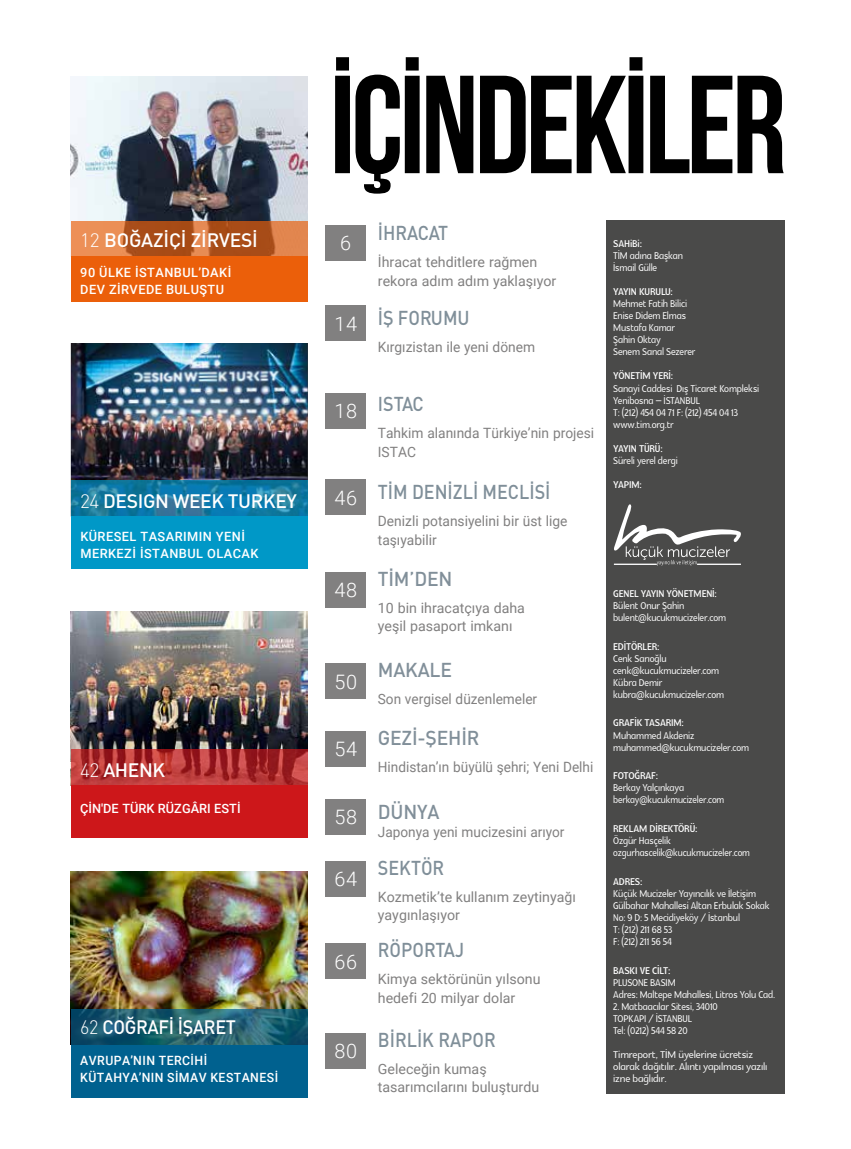
<style>
.page{position:relative;width:851px;height:1149px;background:#fff}
.page>*{position:absolute;margin:0;border:0;box-sizing:border-box;transform-origin:0 0}
.t1{font:139.05px "Bebas Neue";letter-spacing:-.03em;color:#000}
.t2{font:19.8px "DIN Medium Tr";color:#808f99;scale:.9 1}
.t3{font:19.8px "DIN Medium Tr";letter-spacing:-.01em;color:#818f99}
.t4{font:300 19.8px "Roboto";letter-spacing:.035em;color:#fff}
.t5{font:19.2px "DIN Medium Tr";letter-spacing:-.02em;color:#fff}
.t6{font:19.2px "DIN Medium Tr";letter-spacing:-.02em;color:#fff;scale:.94 1}
.t7{font:14.25px/12px "Glametrix";letter-spacing:-.01em;color:#fff;scale:.9 1}
.t8{font:14.25px/18.5px "Roboto";color:#818080}
.t9{font:14.25px "Roboto";color:#818080;scale:.96 1}
.t10{font:14.25px/12px "Glametrix";letter-spacing:-.01em;color:#fff}
.t11{font:700 14.25px "Glametrix";letter-spacing:-.01em;color:#fff;scale:.9 1}
.t12{font:500 12.75px/17.1px "Roboto";letter-spacing:.035em;color:#fff}
.t13{font:500 12.75px "Roboto";letter-spacing:.035em;color:#fff;scale:.96 1}
.t14{font:500 12.75px "Roboto";color:#fff}
.s1{font-family:"DINT Light Tr"}
.s2{font-weight:700}
</style>
<div class="page">
<img style="left:71px;top:871px;width:236px;height:138px">
<div style="left:71px;top:1044px;width:236px;height:52px;background:#00618f"></div>
<img style="left:71px;top:76px;width:236px;height:145px">
<div style="left:606px;top:220px;width:178px;height:873px;background:#4a4a49"></div>
<div style="left:71px;top:256px;width:236px;height:46px;background:#eb5f0a"></div>
<svg style="left:71px;top:221px;width:236px;height:35px;background:#c36731"></svg>
<svg style="left:71px;top:1009px;width:236px;height:35px;background:#1e5d70"></svg>
<img style="left:71px;top:611px;width:236px;height:138px">
<div style="left:71px;top:784px;width:236px;height:53px;background:#cd171a"></div>
<svg style="left:71px;top:749px;width:236px;height:35px;background:#b03233"></svg>
<img style="left:71px;top:343px;width:236px;height:137px">
<div style="left:71px;top:516px;width:236px;height:52px;background:#0098c7"></div>
<svg style="left:71px;top:480px;width:236px;height:36px;background:#1579a3"></svg>
<svg style="left:613px;top:504px;width:128px;height:61px"></svg>
<hr style="left:614px;top:564px;width:42px;height:1px;background:#fefeff">
<hr style="left:697px;top:564px;width:43px;height:1px;background:#fefeff">
<div style="left:326px;top:225px;width:40px;height:36px;background:#818080"></div>
<div style="left:326px;top:393px;width:40px;height:36px;background:#818080"></div>
<div style="left:326px;top:572px;width:40px;height:35px;background:#818080"></div>
<div style="left:326px;top:943px;width:40px;height:35px;background:#818080"></div>
<div style="left:326px;top:860px;width:40px;height:36px;background:#818080"></div>
<div style="left:326px;top:1032px;width:40px;height:36px;background:#818080"></div>
<div style="left:326px;top:663px;width:40px;height:35px;background:#818080"></div>
<div style="left:326px;top:730px;width:40px;height:36px;background:#818080"></div>
<div style="left:326px;top:798px;width:40px;height:36px;background:#818080"></div>
<div style="left:326px;top:305px;width:40px;height:36px;background:#818080"></div>
<div style="left:326px;top:479px;width:40px;height:36px;background:#818080"></div>
<p class="t5" style="left:80px;top:227px;width:179px"><span class="s1">12</span> BOĞAZİÇİ ZİRVESİ</p>
<p class="t12" style="left:80px;top:263px;width:28px">90 ÜLKE</p>
<p class="t12" style="left:135px;top:263px;width:14px">İSTANBUL</p>
<p class="t12" style="left:198px;top:263px;width:11px">’DAKI</p>
<p class="t12" style="left:80px;top:280px;width:67px">DEV ZIRVEDE</p>
<p class="t12" style="left:166px;top:280px;width:9px">BULU</p>
<p class="t12" style="left:199px;top:280px;width:17px">ŞTU</p>
<p class="t5" style="left:80px;top:488px;width:218px"><span class="s1">24</span> DESIGN WEEK TURKEY</p>
<p class="t12" style="left:80px;top:527px;width:179px">KÜRESEL TASARIMIN YENİ<br>MERKEZİ İSTANBUL OLACAK</p>
<p class="t5" style="left:80px;top:757px;width:87px"><span class="s1">42</span> AHENK</p>
<p class="t14" style="left:80px;top:799px;width:162px">ÇİN'DE TÜRK RÜZGÂRI ESTİ</p>
<p class="t6" style="left:80px;top:1014px;width:167px"><span class="s1">62</span> COĞRAFİ İŞARET</p>
<p class="t13" style="left:80px;top:1051px;width:64px">AVRU PA’NIN</p>
<p class="t13" style="left:159px;top:1051px;width:9px">TERCI</p>
<p class="t13" style="left:194px;top:1051px;width:13px">HI</p>
<p class="t13" style="left:80px;top:1068px;width:18px">KÜTA</p>
<p class="t13" style="left:113px;top:1068px;width:38px">HYA’NIN</p>
<p class="t13" style="left:167px;top:1068px;width:17px">SIMA</p>
<p class="t13" style="left:199px;top:1068px;width:21px">V KESTANESI</p>
<p class="t1" style="left:329px;top:49px;width:458px">iÇİNDEKİLER</p>
<p class="t4" style="left:340px;top:229px;width:13px">6</p>
<p class="t4" style="left:334px;top:309px;width:24px">14</p>
<p class="t4" style="left:334px;top:397px;width:24px">18</p>
<p class="t4" style="left:334px;top:483px;width:24px">46</p>
<p class="t4" style="left:334px;top:576px;width:24px">48</p>
<p class="t4" style="left:334px;top:667px;width:24px">50</p>
<p class="t4" style="left:334px;top:735px;width:24px">54</p>
<p class="t4" style="left:334px;top:803px;width:24px">58</p>
<p class="t4" style="left:334px;top:864px;width:24px">64</p>
<p class="t4" style="left:334px;top:947px;width:24px">66</p>
<p class="t4" style="left:334px;top:1037px;width:24px">80</p>
<p class="t2" style="left:378px;top:220px;width:80px">İHRACAT</p>
<p class="t8" style="left:378px;top:252px;width:180px">İhracat tehditlere rağmen rekora adım adım yaklaşıyor</p>
<p class="t2" style="left:378px;top:305px;width:103px">İŞ FORUMU</p>
<p class="t8" style="left:378px;top:337px;width:159px">Kırgızistan ile yeni dönem</p>
<p class="t2" style="left:378px;top:391px;width:53px">ISTAC</p>
<p class="t8" style="left:378px;top:423px;width:218px">Tahkim alanında Türkiye’nin projesi<br>ISTAC</p>
<p class="t2" style="left:378px;top:479px;width:193px">TİM DENİZLİ MECLİSİ</p>
<p class="t8" style="left:378px;top:511px;width:191px">Denizli potansiyelini bir üst lige taşıyabilir</p>
<p class="t3" style="left:378px;top:566px;width:76px">TİM’DEN</p>
<p class="t8" style="left:378px;top:598px;width:148px">10 bin ihracatçıya daha yeşil pasaport imkanı</p>
<p class="t3" style="left:378px;top:657px;width:76px">MAKALE</p>
<p class="t9" style="left:378px;top:688px;width:167px">Son vergisel düzenlemeler</p>
<p class="t3" style="left:378px;top:724px;width:103px">GEZİ-ŞEHİR</p>
<p class="t9" style="left:378px;top:756px;width:226px">Hindistan’ın büyülü şehri; Yeni Delhi</p>
<p class="t3" style="left:378px;top:798px;width:63px">DÜNYA</p>
<p class="t9" style="left:378px;top:821px;width:196px">Japonya yeni mucizesini arıyor</p>
<p class="t2" style="left:378px;top:854px;width:75px">SEKTÖR</p>
<p class="t8" style="left:378px;top:886px;width:199px">Kozmetik’te kullanım zeytinyağı yaygınlaşıyor</p>
<p class="t2" style="left:378px;top:937px;width:97px">RÖPORTAJ</p>
<p class="t8" style="left:378px;top:969px;width:164px">Kimya sektörünün yılsonu hedefi 20 milyar dolar</p>
<p class="t2" style="left:378px;top:1026px;width:132px">BİRLİK RAPOR</p>
<p class="t8" style="left:378px;top:1058px;width:163px">Geleceğin kumaş tasarımcılarını buluşturdu</p>
<p class="t7" style="left:613px;top:237px;width:79px"><span class="s2">SAHiBi:<br></span>TİM adına Başkan<br>İsmail Gülle</p>
<p class="t7" style="left:613px;top:286px;width:93px"><span class="s2">YAYIN KURULU:<br></span>Mehmet Fatih Bilici<br>Enise Didem Elmas<br>Mustafa Kamar<br>Şahin Oktay<br>Senem Sanal Sezerer</p>
<p class="t7" style="left:613px;top:370px;width:164px"><span class="s2">YÖNETİM YERİ:<br></span>Sanayi Caddesi Dış Ticaret Kompleksi<br>Yenibosna – İSTANBUL<br>T: (212) 454 04 71 F: (212) 454 04 13 www.tim.org.tr</p>
<p class="t7" style="left:613px;top:443px;width:73px"><span class="s2">YAYIN TÜRÜ:<br></span>Süreli yerel dergi</p>
<p class="t11" style="left:613px;top:477px;width:33px">YAPIM:</p>
<p class="t7" style="left:613px;top:587px;width:127px"><span class="s2">GENEL YAYIN YÖNETMENİ:<br></span>Bülent Onur Şahin bulent@kucukmucizeler.com</p>
<p class="t7" style="left:613px;top:640px;width:125px"><span class="s2">EDİTÖRLER:<br></span>Cenk Sarıoğlu cenk@kucukmucizeler.com<br>Kübra Demir kubra@kucukmucizeler.com</p>
<p class="t7" style="left:613px;top:717px;width:153px"><span class="s2">GRAFİK TASARIM:<br></span>Muhammed Akdeniz muhammed@kucukmucizeler.com</p>
<p class="t7" style="left:613px;top:770px;width:125px"><span class="s2">FOTOĞRAF:<br></span>Berkay Yalçınkaya berkay@kucukmucizeler.com</p>
<p class="t7" style="left:613px;top:822px;width:153px"><span class="s2">REKLAM DİREKTÖRÜ:<br></span>Özgür Hasçelik ozgurhascelik@kucukmucizeler.com</p>
<p class="t7" style="left:613px;top:875px;width:175px"><span class="s2">ADRES:<br></span>Küçük Mucizeler Yayıncılık ve İletişim<br>Gülbahar Mahallesi Altan Erbulak Sokak<br>No: 9 D: 5 Mecidiyeköy / İstanbul<br>T: (212) 211 68 53<br>F: (212) 211 56 54</p>
<p class="t7" style="left:613px;top:964px;width:181px"><span class="s2">BASKI VE CİLT:<br></span>PLUSONE BASIM<br>Adres: Maltepe Mahallesi, Litros Yolu Cad.</p>
<p class="t7" style="left:613px;top:1000px;width:118px">2. Matbaacılar Sitesi, 34010<br>TOPKAPI / İSTANBUL<br>Tel: (0212) 544 58 20</p>
<p class="t10" style="left:613px;top:1048px;width:156px">Timreport, TİM üyelerine ücretsiz olarak dağıtılır. Alıntı yapılması yazılı izne bağlıdır.</p>
</div>
